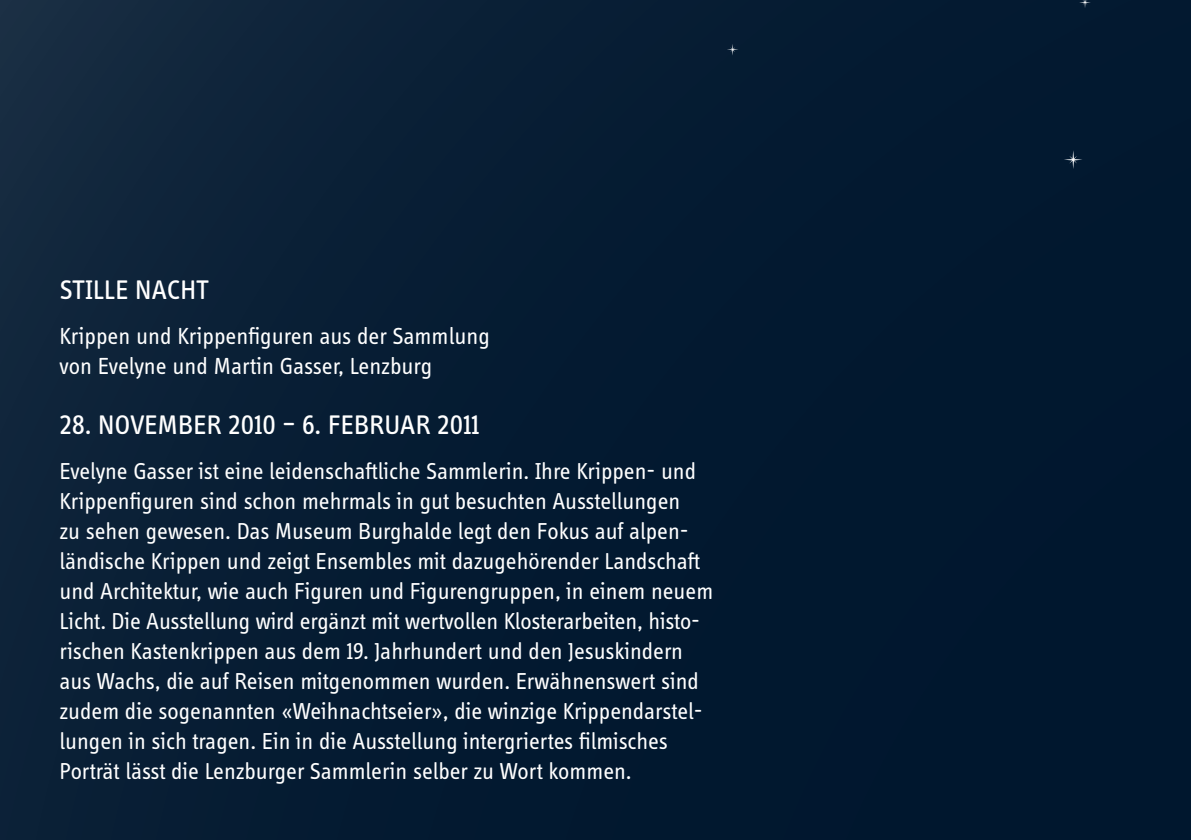
<style>
.page{position:relative;width:1191px;height:840px;background:#fff}
.page>*{position:absolute;margin:0;border:0;box-sizing:border-box;transform-origin:0 0}
.t1{font:27.8px "Info OT Disp";letter-spacing:.005em;color:#fff}
.t2{font:24px/30px "Info OT Disp";color:#fff}
.t3{font:23.8px/30px "Info OT Disp";color:#fff}
</style>
<div class="page">
<div style="left:0;top:0;width:1191px;height:839px;background:#041a31"></div>
<svg style="left:1064px;top:151px;width:18px;height:18px"></svg>
<svg style="left:727px;top:44px;width:11px;height:11px"></svg>
<svg style="left:1079px;top:0;width:11px;height:8px"></svg>
<p class="t1" style="left:60px;top:272px;width:150px">STILLE NACHT</p>
<p class="t2" style="left:60px;top:320px;width:432px">Krippen und Krippenfiguren aus der Sammlung von Evelyne und Martin Gasser, Lenzburg</p>
<p class="t1" style="left:60px;top:407px;width:421px">28. NOVEMBER 2010 – 6. FEBRUAR 2011</p>
<p class="t3" style="left:60px;top:455px;width:655px">Evelyne Gasser ist eine leidenschaftliche Sammlerin. Ihre Krippen- und Krippenfiguren sind schon mehrmals in gut besuchten Ausstellungen<br>zu sehen gewesen. Das Museum Burghalde legt den Fokus auf alpen&shy;ländische Krippen und zeigt Ensembles mit dazugehörender Landschaft und Architektur, wie auch Figuren und Figurengruppen, in einem neuem Licht. Die Ausstellung wird ergänzt mit wertvollen Klosterarbeiten, histo&shy;rischen Kastenkrippen aus dem 19. Jahrhundert und den Jesuskindern aus Wachs, die auf Reisen mitgenommen wurden. Erwähnenswert sind zudem die sogenannten «Weihnachtseier», die winzige Krippendarstel&shy;lungen in sich tragen. Ein in die Ausstellung intergriertes filmisches Porträt lässt die Lenzburger Sammlerin selber zu Wort kommen.</p>
</div>
